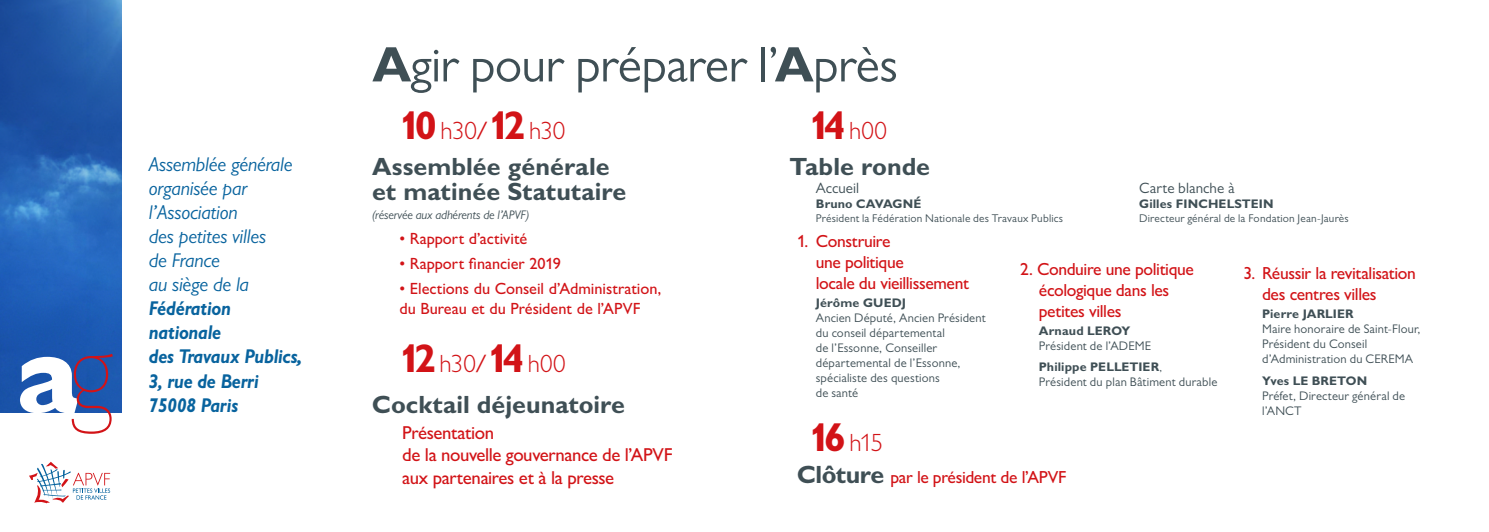
<style>
.page{position:relative;width:1489px;height:532px;background:#fff}
.page>*{position:absolute;margin:0;border:0;box-sizing:border-box;transform-origin:0 0}
.t1{font:800 103.12px "Gill Sans MT Std";color:#fff}
.t2{font:50px "Gill Sans MT Std";letter-spacing:-.015em;color:#3f4f55}
.t3{font:700 25px/25px "Gill Sans MT Std";color:#3f4f55}
.t4{font:300 25px "Gill Sans MT Std";letter-spacing:-.015em;color:#d21317}
.t5{font:italic 20px/24px "Gill Sans MT Std";letter-spacing:-.01em;color:#08639e}
.t6{font:500 18.75px/22.5px "Gill Sans MT Std";letter-spacing:-.02em;color:#d21317}
.t7{font:500 17.5px/21px "Gill Sans MT Std";letter-spacing:-.02em;color:#d21317}
.t8{font:500 16.25px/19.5px "Gill Sans MT Std";color:#d21317}
.t9{font:15px "Gill Sans MT Std";letter-spacing:.005em;color:#3f4f55}
.t10{font:12.5px/15px "Gill Sans MT Std";letter-spacing:.015em;color:#3f4f55}
.t11{font:italic 12.5px "Gill Sans MT Std";letter-spacing:-.01em;color:#3f4f55}
.t12{font:700 12.5px "Gill Sans MT Std";letter-spacing:.01em;color:#3f4f55}
.t13{font:11.25px "Gill Sans MT Std";letter-spacing:.015em;color:#3f4f55}
.s1{font-family:"Fira Sans";font-weight:100;font-size:107px;color:#d21317}
.s2{font-weight:700}
.s3{font-weight:700;font-size:40px}
.s4{font-weight:400}
.s5{font-size:11.25px}
.s6{font-weight:700;font-size:25px;color:#3f4f55}
</style>
<div class="page">
<img style="left:0;top:0;width:121px;height:412px">
<svg style="left:29px;top:461px;width:81px;height:42px"></svg>
<p class="t1" style="left:15px;top:316px;width:101px">a<span class="s1">g</span></p>
<p class="t5" style="left:149px;top:152px;width:155px">Assemblée générale organisée par l’Association<br>des petites villes<br>de France<br>au siège de la<br><span class="s2">Fédération nationale<br>des Travaux Publics,<br>3, rue de Berri<br>75008 Paris</span></p>
<p class="t2" style="left:372px;top:36px;width:527px"><span class="s2">A</span>gir pour préparer l’<span class="s2">A</span>près</p>
<p class="t4" style="left:398px;top:116px;width:168px"><span class="s3">10</span> h30<span class="s4">/</span><span class="s3">12</span> h30</p>
<p class="t3" style="left:372px;top:153px;width:256px">Assemblée générale et matinée Statutaire</p>
<p class="t11" style="left:372px;top:207px;width:159px">(réservée aux adhérents de l’APVF)</p>
<p class="t8" style="left:399px;top:228px;width:129px">• Rapport d’activité</p>
<p class="t8" style="left:399px;top:253px;width:163px">• Rapport financier 2019</p>
<p class="t8" style="left:399px;top:278px;width:263px">• Elections du Conseil d’Administration, du Bureau et du Président de l’APVF</p>
<p class="t4" style="left:398px;top:348px;width:169px"><span class="s3">12</span>h30<span class="s4">/</span><span class="s3">14</span> h00</p>
<p class="t3" style="left:372px;top:391px;width:255px">Cocktail déjeunatoire</p>
<p class="t6" style="left:402px;top:420px;width:272px">Présentation<br>de la nouvelle gouvernance de l’APVF aux partenaires et à la presse</p>
<p class="t4" style="left:808px;top:116px;width:80px"><span class="s3">14</span>h00</p>
<p class="t3" style="left:789px;top:153px;width:142px">Table ronde</p>
<p class="t9" style="left:815px;top:179px;width:45px">Accueil</p>
<p class="t12" style="left:815px;top:196px;width:107px">Bruno CAVAGNÉ</p>
<p class="t13" style="left:815px;top:211px;width:249px">Président la Fédération Nationale des Travaux Publics</p>
<p class="t9" style="left:1139px;top:179px;width:97px">Carte blanche à</p>
<p class="t12" style="left:1139px;top:196px;width:136px">Gilles FINCHELSTEIN</p>
<p class="t13" style="left:1139px;top:211px;width:211px">Directeur général de la Fondation Jean-Jaurès</p>
<p class="t7" style="left:815px;top:230px;width:155px;text-indent:-19px">1. Construire<br>une politique<br>locale du vieillissement</p>
<p class="t10" style="left:815px;top:295px;width:171px"><span class="s2">Jérôme GUEDJ<br></span>Ancien Député, Ancien Président du conseil départemental<br>de l’Essonne, Conseiller départemental de l’Essonne, spécialiste des questions<br>de santé</p>
<p class="t7" style="left:1038px;top:258px;width:156px;text-indent:-19px">2. Conduire une politique écologique dans les petites villes</p>
<p class="t10" style="left:1038px;top:323px;width:114px"><span class="s2">Arnaud LEROY<br></span>Président de l’ADEME</p>
<p class="t10" style="left:1038px;top:359px;width:180px"><span class="s2">Philippe PELLETIER</span><span class="s5">,<br></span>Président du plan Bâtiment durable</p>
<p class="t4" style="left:808px;top:427px;width:76px"><span class="s3">16</span> h15</p>
<p class="t7" style="left:797px;top:466px;width:271px"><span class="s6">Clôture</span> par le président de l’APVF</p>
<p class="t7" style="left:1261px;top:262px;width:155px;text-indent:-19px">3. Réussir la revitalisation des centres villes</p>
<p class="t10" style="left:1261px;top:306px;width:160px"><span class="s2">Pierre JARLIER<br></span>Maire honoraire de Saint-Flour,<br>Président du Conseil d’Administration du CEREMA</p>
<p class="t10" style="left:1261px;top:372px;width:145px"><span class="s2">Yves LE BRETON<br></span>Préfet, Directeur général de l’ANCT</p>
</div>
